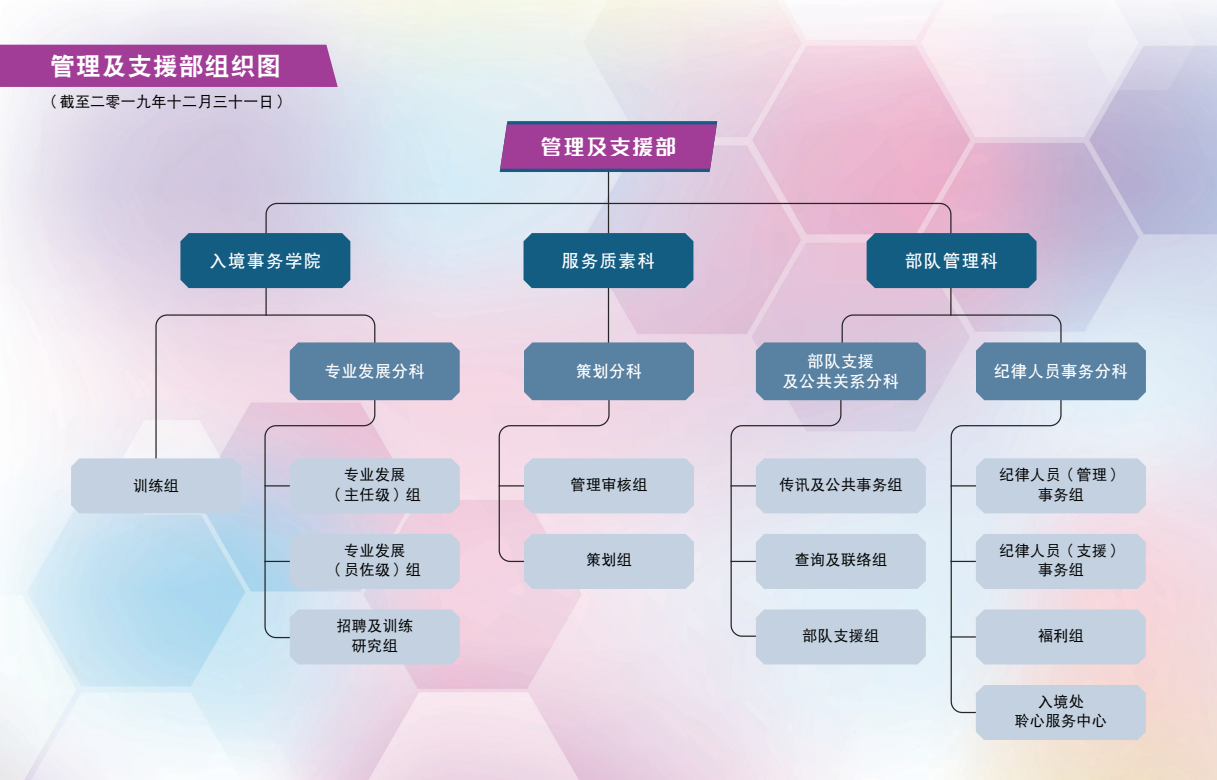
<style>
.page{position:relative;width:1217px;height:780px;background:#fff}
.page>*{position:absolute;margin:0;border:0;box-sizing:border-box;transform-origin:0 0}
.t1{font:25px "DF Hei GB5 HK W9";letter-spacing:.03em;color:#fff}
.Chi_Sub_Head{font:700 21.25px "M Finance HKS";letter-spacing:.08em;color:#fff}
.Chi_Sub_Head-2{font:17.5px "DF Hei GB5 HK W7";letter-spacing:.08em;color:#fff}
.Chi_Sub_Head-3{font:16.25px/20.6px "DF Hei GB5 HK W7";letter-spacing:.03em;color:#fff;text-align:center}
.Chi_Sub_Head-4{font:15px/19.2px "DF Hei GB5 HK W5";letter-spacing:.03em;color:#000;text-align:center}
.Chi_body_text{font:15px "DF Hei GB5 HK W5";letter-spacing:.02em;color:#000}
</style>
<div class="page">
<img style="left:0;top:0;width:1216px;height:780px">
<svg style="left:265px;top:202px;width:687px;height:115px;background:#decee0"></svg>
<hr style="left:608px;top:169px;width:1px;height:187px;background:#262626">
<svg style="left:949px;top:664px;width:113px;height:50px;background:#e7e5e8"></svg>
<div style="left:0;top:45px;width:337px;height:42px;background:#a13d96"></div>
<svg style="left:498px;top:121px;width:220px;height:51px;background:#924897"></svg>
<div style="left:180px;top:233px;width:170px;height:55px;background:#135c82"></div>
<div style="left:975px;top:685px;width:170px;height:55px;background:#c3d1e0"></div>
<svg style="left:498px;top:342px;width:196px;height:247px;background:#bfc3d4"></svg>
<svg style="left:729px;top:314px;width:416px;height:350px;background:#c3cddd"></svg>
<div style="left:866px;top:233px;width:170px;height:55px;background:#135c82"></div>
<svg style="left:71px;top:314px;width:388px;height:350px;background:#c9d1e1"></svg>
<div style="left:523px;top:233px;width:170px;height:55px;background:#135c82"></div>
<p class="t1" style="left:50px;top:52px;width:233px">管理及支援部組織圖</p>
<p class="Chi_body_text" style="left:44px;top:93px;width:246px">（截至二零一九年十二月三十一日）</p>
<p class="Chi_Sub_Head" style="left:540px;top:131px;width:138px">管理及支援部</p>
<p class="Chi_Sub_Head-2" style="left:209px;top:251px;width:113px">入境事務學院</p>
<p class="Chi_Sub_Head-2" style="left:562px;top:251px;width:95px">服務質素科</p>
<p class="Chi_Sub_Head-2" style="left:904px;top:251px;width:95px">部隊管理科</p>
<p class="Chi_Sub_Head-3" style="left:325px;top:361px;width:101px">專業發展分科</p>
<p class="Chi_Sub_Head-3" style="left:575px;top:361px;width:68px">策劃分科</p>
<p class="Chi_Sub_Head-3" style="left:782px;top:350px;width:118px">部隊支援<br>及公共關係分科</p>
<p class="Chi_Sub_Head-3" style="left:994px;top:361px;width:135px">紀律人員事務分科</p>
<p class="Chi_Sub_Head-4" style="left:133px;top:476px;width:47px">訓練組</p>
<p class="Chi_Sub_Head-4" style="left:344px;top:465px;width:63px">專業發展</p>
<p class="Chi_Sub_Head-4" style="left:328px;top:484px;width:94px">（主任級）組</p>
<p class="Chi_Sub_Head-4" style="left:570px;top:475px;width:78px">管理審核組</p>
<p class="Chi_Sub_Head-4" style="left:779px;top:475px;width:125px">傳訊及公共事務組</p>
<p class="Chi_Sub_Head-4" style="left:999px;top:465px;width:125px">紀律人員（管理）</p>
<p class="Chi_Sub_Head-4" style="left:1037px;top:484px;width:47px">事務組</p>
<p class="Chi_Sub_Head-4" style="left:344px;top:541px;width:63px">專業發展</p>
<p class="Chi_Sub_Head-4" style="left:328px;top:560px;width:94px">（員佐級）組</p>
<p class="Chi_Sub_Head-4" style="left:586px;top:550px;width:47px">策劃組</p>
<p class="Chi_Sub_Head-4" style="left:794px;top:550px;width:94px">查詢及聯絡組</p>
<p class="Chi_Sub_Head-4" style="left:999px;top:541px;width:125px">紀律人員（支援）</p>
<p class="Chi_Sub_Head-4" style="left:1037px;top:560px;width:47px">事務組</p>
<p class="Chi_Sub_Head-4" style="left:336px;top:616px;width:78px">招聘及訓練研究組</p>
<p class="Chi_Sub_Head-4" style="left:802px;top:626px;width:78px">部隊支援組</p>
<p class="Chi_Sub_Head-4" style="left:1037px;top:626px;width:47px">褔利組</p>
<p class="Chi_Sub_Head-4" style="left:1014px;top:692px;width:94px">入境處<br>聆心服務中心</p>
</div>
